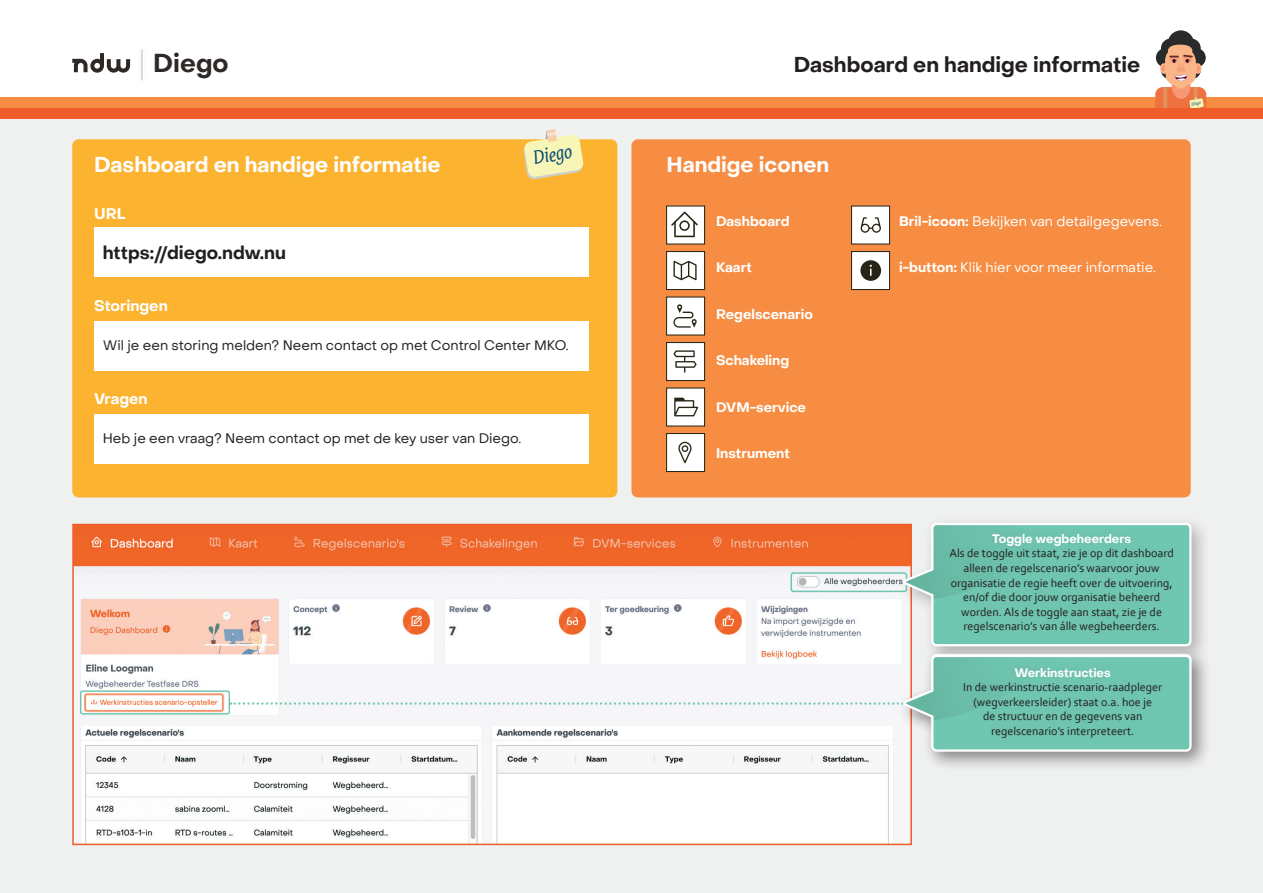
<style>
.page{position:relative;width:1263px;height:893px;background:#fff}
.page>*{position:absolute;margin:0;border:0;box-sizing:border-box;transform-origin:0 0}
.t1{font:700 25.35px "Object Sans";color:#2e2926}
.Kop{font:700 21px "Object Sans";color:#fff}
.Kop-2{font:700 21px "Object Sans";color:#231f20}
.t2{font:italic 20.55px "Rijksoverheid Serif Web";color:#0b4977;scale:.96 1}
.t3{font:700 18px "Object Sans";color:#231f20}
.Kop-3{font:700 15px "Object Sans";color:#fff}
.t4{font:13.5px "Object Sans";color:#231f20}
.t5{font:13.5px "Object Sans";color:#fff}
.t6{font:700 13.5px "Object Sans";color:#fff}
.Uitleg{font:12px/14.5px "Corbel";color:#231f20;text-align:center}
.Tussenkoppen{font:700 12px "Object Sans";color:#fff}
.t7{font:italic 4.95px "Rijksoverheid Serif Web";color:#0b4977;scale:.96 1}
.s1{font-weight:700}
</style>
<div class="page">
<div style="left:0;top:118px;width:1263px;height:775px;background:#eff0f0"></div>
<img style="left:75px;top:527px;width:821px;height:315px">
<div style="left:72px;top:524px;width:840px;height:321px;border:2px solid #f15d2a"></div>
<div style="left:790px;top:572px;width:117px;height:20px;border:2px solid #70c7b1;border-radius:2px"></div>
<div style="left:80px;top:690px;width:150px;height:25px;border:2px solid #70c7b1;border-radius:2px"></div>
<div style="left:72px;top:139px;width:545px;height:358px;background:#fcb330;border-radius:6px"></div>
<div style="left:631px;top:139px;width:560px;height:358px;background:#f68d43;border-radius:6px"></div>
<div style="left:94px;top:227px;width:495px;height:50px;background:#fff"></div>
<div style="left:94px;top:321px;width:495px;height:49px;background:#fff"></div>
<div style="left:94px;top:414px;width:495px;height:49px;background:#fff"></div>
<div style="left:666px;top:206px;width:38px;height:38px;background:#fff"></div>
<svg style="left:671px;top:211px;width:27px;height:26px"></svg>
<div style="left:666px;top:205px;width:39px;height:40px;border:1px solid #29291b"></div>
<div style="left:666px;top:252px;width:38px;height:38px;background:#fff"></div>
<svg style="left:673px;top:261px;width:24px;height:19px"></svg>
<div style="left:666px;top:251px;width:39px;height:39px;border:1px solid #29291b"></div>
<div style="left:666px;top:297px;width:38px;height:38px;background:#fff"></div>
<svg style="left:673px;top:304px;width:24px;height:24px"></svg>
<div style="left:666px;top:296px;width:39px;height:40px;border:1px solid #29291b"></div>
<div style="left:666px;top:343px;width:38px;height:37px;background:#fff"></div>
<svg style="left:673px;top:350px;width:24px;height:23px"></svg>
<div style="left:666px;top:342px;width:39px;height:39px;border:1px solid #29291b"></div>
<div style="left:666px;top:388px;width:38px;height:38px;background:#fff"></div>
<svg style="left:674px;top:398px;width:24px;height:18px"></svg>
<div style="left:666px;top:387px;width:39px;height:40px;border:1px solid #29291b"></div>
<div style="left:666px;top:434px;width:38px;height:37px;background:#fff"></div>
<svg style="left:678px;top:442px;width:13px;height:21px"></svg>
<div style="left:666px;top:433px;width:39px;height:39px;border:1px solid #29291b"></div>
<div style="left:851px;top:206px;width:38px;height:38px;background:#fff"></div>
<svg style="left:861px;top:217px;width:20px;height:16px"></svg>
<div style="left:851px;top:205px;width:39px;height:40px;border:1px solid #29291b"></div>
<div style="left:851px;top:252px;width:38px;height:38px;background:#fff"></div>
<svg style="left:860px;top:260px;width:21px;height:21px"></svg>
<div style="left:851px;top:251px;width:39px;height:39px;border:1px solid #29291b"></div>
<div style="left:896px;top:515px;width:315px;height:151px;background:#231f20;opacity:.3"></div>
<svg style="left:901px;top:522px;width:292px;height:123px"></svg>
<div style="left:896px;top:646px;width:315px;height:126px;background:#231f20;opacity:.3"></div>
<svg style="left:230px;top:653px;width:963px;height:100px"></svg>
<div style="left:943px;top:526px;width:238px;height:114px;background:#6ec4ae"></div>
<div style="left:956px;top:660px;width:213px;height:85px;background:#6fc5af"></div>
<div style="left:0;top:97px;width:1263px;height:11px;background:#f68d43"></div>
<svg style="left:72px;top:53px;width:58px;height:20px"></svg>
<hr style="left:141px;top:49px;width:2px;height:31px;background:#cfd2cf">
<svg style="left:1155px;top:30px;width:51px;height:78px"></svg>
<div style="left:0;top:108px;width:1263px;height:10px;background:#f15d2a"></div>
<svg style="left:523px;top:129px;width:60px;height:50px"></svg>
<h1 class="t1" style="left:153px;top:48px;width:77px">Diego</h1>
<p class="Kop" style="left:94px;top:151px;width:348px">Dashboard en handige informatie</p>
<p class="Kop-3" style="left:94px;top:204px;width:33px">URL</p>
<p class="t3" style="left:103px;top:242px;width:185px">https://diego.ndw.nu</p>
<p class="Kop-3" style="left:94px;top:297px;width:75px">Storingen</p>
<p class="t2" style="left:531px;top:145px;width:42px;rotate:-9deg">Diego</p>
<p class="t4" style="left:103px;top:338px;width:468px">Wil je een storing melden? Neem contact op met Control Center MKO.</p>
<p class="Kop-3" style="left:94px;top:389px;width:55px">Vragen</p>
<p class="t4" style="left:103px;top:431px;width:420px">Heb je een vraag? Neem contact op met de key user van Diego.</p>
<p class="Kop-2" style="left:794px;top:52px;width:348px">Dashboard en handige informatie</p>
<p class="Kop" style="left:666px;top:151px;width:164px">Handige iconen</p>
<p class="t6" style="left:716px;top:213px;width:75px">Dashboard</p>
<p class="t6" style="left:716px;top:259px;width:37px">Kaart</p>
<p class="t6" style="left:716px;top:306px;width:99px">Regelscenario</p>
<p class="t6" style="left:716px;top:352px;width:75px">Schakeling</p>
<p class="t6" style="left:716px;top:399px;width:92px">DVM-service</p>
<p class="t6" style="left:716px;top:445px;width:75px">Instrument</p>
<p class="t5" style="left:899px;top:213px;width:264px"><span class="s1">Bril-icoon:</span> Bekijken van detailgegevens.</p>
<p class="t5" style="left:899px;top:259px;width:258px"><span class="s1">i-button:</span> Klik hier voor meer informatie.</p>
<p class="t7" style="left:1191px;top:101px;width:11px;rotate:-9deg">Diego</p>
<p class="Tussenkoppen" style="left:992px;top:531px;width:141px">Toggle wegbeheerders</p>
<p class="Uitleg" style="left:949px;top:546px;width:226px">Als de toggle uit staat, zie je op dit dashboard alleen de regelscenario’s waarvoor jouw organisatie de regie heeft over de uitvoering, en/of die door jouw organisatie beheerd worden. Als de toggle aan staat, zie je de regelscenario’s van álle wegbeheerders.</p>
<p class="Tussenkoppen" style="left:1014px;top:665px;width:98px">Werkinstructies</p>
<p class="Uitleg" style="left:963px;top:679px;width:200px">In de werkinstructie scenario-raadpleger (wegverkeersleider) staat o.a. hoe je<br>de structuur en de gegevens van regelscenario’s interpreteert.</p>
</div>
